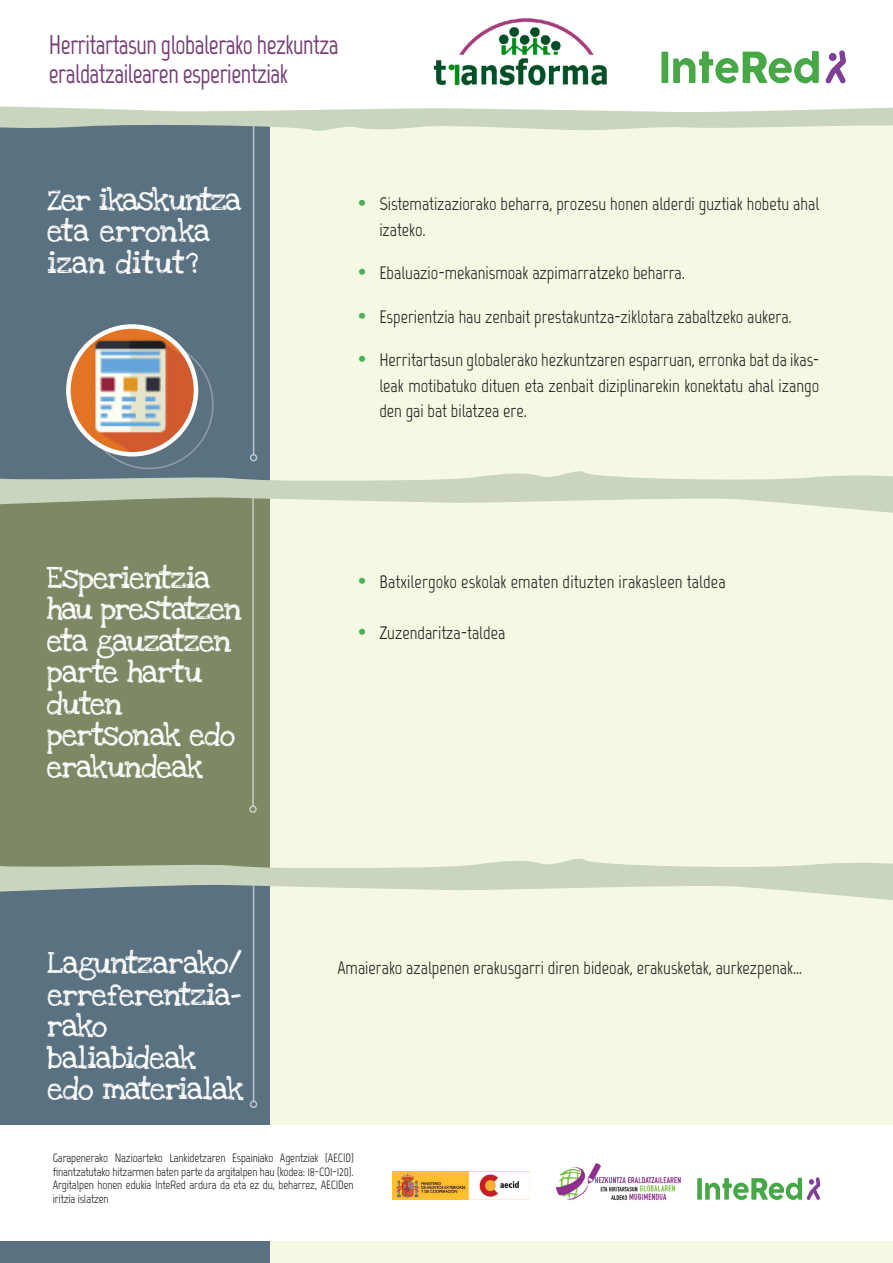
<style>
.page{position:relative;width:893px;height:1263px;background:#fff}
.page>*{position:absolute;margin:0;border:0;box-sizing:border-box;transform-origin:0 0}
.t1{font:700 27px/28.5px "Marvel";letter-spacing:-.02em;color:#763f77;scale:.9 1}
.t2{font:22.5px/31.5px "Love Ya Like A Sister";letter-spacing:-.03em;color:#fff}
.t3{font:18px/25.5px "Marvel";color:#231f20}
.t4{font:12px/13.5px "Marvel";letter-spacing:-.01em;color:#231f20;text-align:justify}
.s1{font-family:"Arial";font-weight:700;font-size:21px;color:#4bae59}
</style>
<div class="page">
<div style="left:0;top:118px;width:366px;height:367px;background:#5a7182"></div>
<img style="left:68px;top:326px;width:128px;height:128px;border-radius:64px">
<div style="left:66px;top:324px;width:132px;height:132px;border:4px solid #fff;border-radius:50%"></div>
<div style="left:0;top:875px;width:280px;height:388px;background:#5a7182"></div>
<div style="left:0;top:493px;width:381px;height:387px;background:#7d8964"></div>
<div style="left:271px;top:123px;width:622px;height:1140px;background:#f5f9e4"></div>
<hr style="left:253px;top:123px;width:1px;height:332px;background:#fff">
<div style="left:250px;top:454px;width:7px;height:7px;border:2px solid #fff;border-radius:50%"></div>
<hr style="left:252px;top:493px;width:2px;height:313px;background:#fff">
<div style="left:249px;top:805px;width:8px;height:8px;border:2px solid #fff;border-radius:50%"></div>
<svg style="left:0;top:17px;width:893px;height:117px"></svg>
<svg style="left:0;top:467px;width:893px;height:48px"></svg>
<div style="left:0;top:1125px;width:893px;height:115px;background:#fff"></div>
<img style="left:393px;top:1171px;width:137px;height:28px">
<img style="left:697px;top:1178px;width:124px;height:22px">
<hr style="left:253px;top:875px;width:1px;height:226px;background:#fff">
<div style="left:250px;top:1100px;width:7px;height:8px;border:2px solid #fff;border-radius:50%"></div>
<svg style="left:0;top:854px;width:893px;height:48px"></svg>
<img style="left:557px;top:1163px;width:124px;height:37px">
<h1 class="t1" style="left:49px;top:31px;width:323px">Herritartasun globalerako hezkuntza eraldatzailearen esperientziak</h1>
<p class="t2" style="left:47px;top:185px;width:196px">Zer ikaskuntza eta erronka izan ditut?</p>
<p class="t3" style="left:379px;top:191px;width:441px;text-indent:-21px"><span class="s1">•</span> Sistematizaziorako beharra, prozesu honen alderdi guztiak hobetu ahal izateko.</p>
<p class="t3" style="left:358px;top:260px;width:328px"><span class="s1">•</span> Ebaluazio-mekanismoak azpimarratzeko beharra.</p>
<p class="t3" style="left:358px;top:304px;width:435px"><span class="s1">•</span> Esperientzia hau zenbait prestakuntza-ziklotara zabaltzeko aukera.</p>
<p class="t3" style="left:379px;top:347px;width:441px;text-align:justify;text-indent:-21px"><span class="s1">•</span> Herritartasun globalerako hezkuntzaren esparruan, erronka bat da ikas&shy;leak motibatuko dituen eta zenbait diziplinarekin konektatu ahal izango den gai bat bilatzea ere.</p>
<p class="t2" style="left:47px;top:563px;width:197px">Esperientzia hau prestatzen eta gauzatzen parte hartu duten pertsonak edo erakundeak</p>
<p class="t2" style="left:47px;top:948px;width:198px">Laguntzarako/ erreferentzia&shy;rako baliabideak edo materialak</p>
<p class="t3" style="left:358px;top:569px;width:369px"><span class="s1">•</span> Batxilergoko eskolak ematen dituzten irakasleen taldea</p>
<p class="t3" style="left:358px;top:620px;width:148px"><span class="s1">•</span> Zuzendaritza-taldea</p>
<p class="t3" style="left:337px;top:955px;width:466px">Amaierako azalpenen erakusgarri diren bideoak, erakusketak, aurkezpenak…</p>
<p class="t4" style="left:53px;top:1151px;width:303px">Garapenerako Nazioarteko Lankidetzaren Espainiako Agentziak (AECID) finantzatutako hitzarmen baten parte da argitalpen hau (kodea: 18-CO1-120).<br>Argitalpen honen edukia InteRed ardura da eta ez du, beharrez, AECIDen iritzia islatzen</p>
</div>
